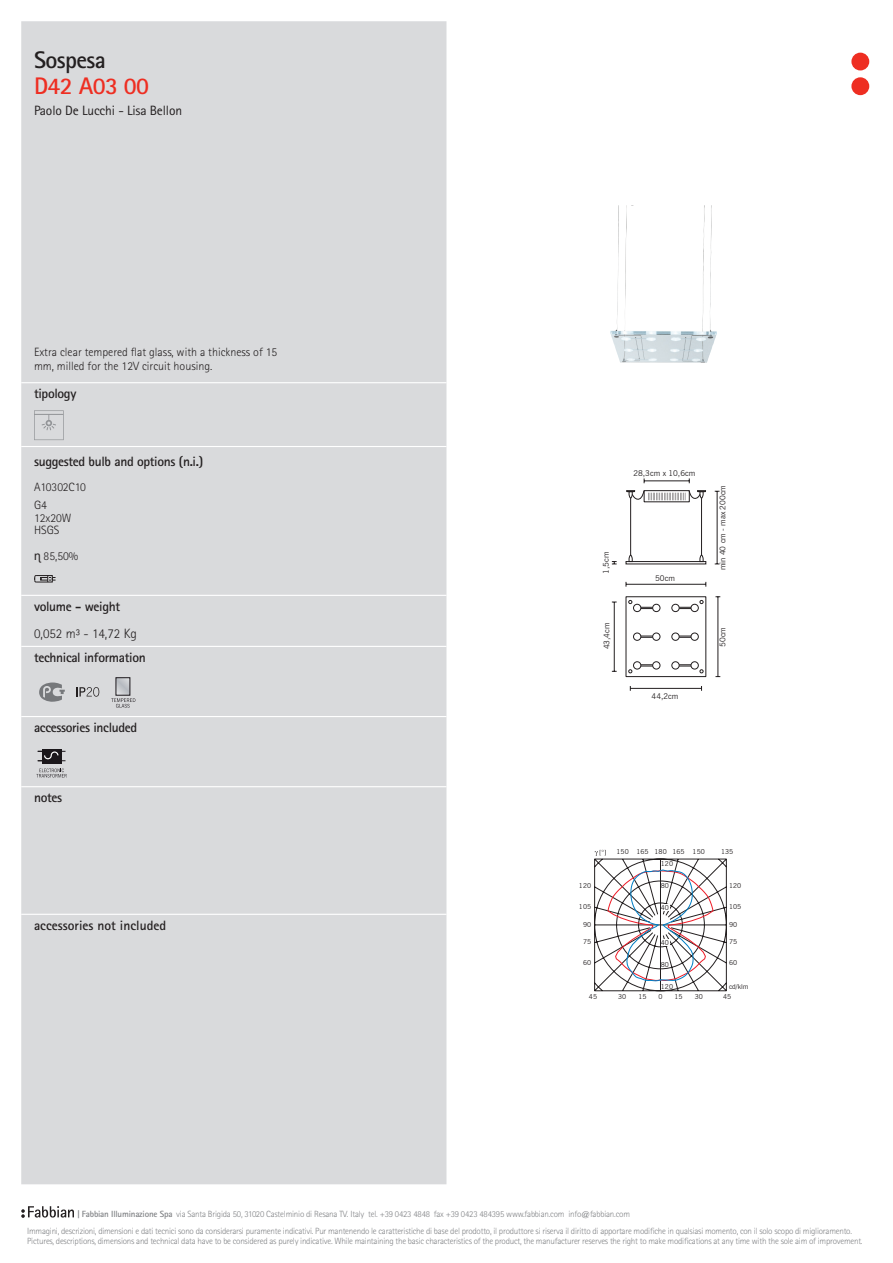
<style>
.page{position:relative;width:893px;height:1263px;background:#fff}
.page>*{position:absolute;margin:0;border:0;box-sizing:border-box;transform-origin:0 0}
.t1{font:700 24px "Rotis Sans Serif Std";letter-spacing:-.025em;color:#ee2e22}
.t2{font:700 24px "Rotis Sans Serif Std";letter-spacing:-.025em;color:#231f20}
.t3{font:700 13.5px "Rotis Sans Serif Std";letter-spacing:-.025em;color:#231f20}
.t4{font:13.5px "Rotis Sans Serif Std";letter-spacing:-.01em;color:#231f20}
.t5{font:700 13.5px "Rotis Sans Serif Std";color:#231f20}
.t6{font:300 13.5px "Rotis Sans Serif Std";color:#231f20}
.t7{font:300 12px/18.3px "Rotis Sans Serif Std";color:#231f20}
.t8{font:300 9px/16.4px "Rotis Sans Serif Std";letter-spacing:-.025em;color:#808285}
.t9{font:7.95px "News Gothic BT";color:#231f20}
.t10{font:6.75px "News Gothic BT";color:#231f20}
.s1{font-weight:700}
</style>
<div class="page">
<div style="left:21px;top:21px;width:425px;height:1163px;background:#d9dadc"></div>
<hr style="left:21px;top:382px;width:425px;height:1px;background:#fff">
<hr style="left:21px;top:446px;width:425px;height:1px;background:#fff">
<hr style="left:21px;top:595px;width:425px;height:1px;background:#fff">
<hr style="left:21px;top:646px;width:425px;height:1px;background:#fff">
<hr style="left:21px;top:716px;width:425px;height:1px;background:#fff">
<hr style="left:21px;top:786px;width:425px;height:1px;background:#fff">
<hr style="left:21px;top:914px;width:425px;height:1px;background:#fff">
<svg style="left:34px;top:410px;width:30px;height:30px"></svg>
<svg style="left:34px;top:575px;width:22px;height:7px"></svg>
<svg style="left:39px;top:682px;width:26px;height:20px"></svg>
<svg style="left:76px;top:687px;width:23px;height:10px"></svg>
<svg style="left:111px;top:678px;width:24px;height:30px"></svg>
<div style="left:116px;top:677px;width:14px;height:18px;border:1px solid #1b171b"></div>
<div style="left:42px;top:749px;width:19px;height:14px;background:#1b171b"></div>
<svg style="left:36px;top:768px;width:31px;height:9px"></svg>
<svg style="left:38px;top:751px;width:27px;height:10px"></svg>
<svg style="left:628px;top:669px;width:4px;height:4px"></svg>
<svg style="left:628px;top:600px;width:4px;height:4px"></svg>
<svg style="left:679px;top:664px;width:12px;height:3px"></svg>
<svg style="left:641px;top:664px;width:11px;height:3px"></svg>
<svg style="left:679px;top:636px;width:12px;height:2px"></svg>
<svg style="left:641px;top:636px;width:11px;height:2px"></svg>
<svg style="left:679px;top:607px;width:12px;height:2px"></svg>
<svg style="left:641px;top:607px;width:11px;height:2px"></svg>
<div style="left:633px;top:661px;width:8px;height:8px;border:1px solid #231f20;border-radius:50%"></div>
<div style="left:652px;top:661px;width:8px;height:8px;border:1px solid #231f20;border-radius:50%"></div>
<div style="left:672px;top:661px;width:7px;height:8px;border:1px solid #231f20;border-radius:50%"></div>
<div style="left:691px;top:661px;width:8px;height:8px;border:1px solid #231f20;border-radius:50%"></div>
<div style="left:633px;top:633px;width:8px;height:7px;border:1px solid #231f20;border-radius:50%"></div>
<div style="left:652px;top:633px;width:8px;height:7px;border:1px solid #231f20;border-radius:50%"></div>
<div style="left:672px;top:633px;width:7px;height:7px;border:1px solid #231f20;border-radius:50%"></div>
<div style="left:691px;top:633px;width:8px;height:7px;border:1px solid #231f20;border-radius:50%"></div>
<div style="left:633px;top:604px;width:8px;height:8px;border:1px solid #231f20;border-radius:50%"></div>
<div style="left:652px;top:604px;width:8px;height:8px;border:1px solid #231f20;border-radius:50%"></div>
<div style="left:672px;top:604px;width:7px;height:8px;border:1px solid #231f20;border-radius:50%"></div>
<div style="left:691px;top:604px;width:8px;height:8px;border:1px solid #231f20;border-radius:50%"></div>
<div style="left:626px;top:596px;width:80px;height:81px;border:1px solid #231f20"></div>
<div style="left:626px;top:561px;width:80px;height:3px;border:1px solid #231f20"></div>
<svg style="left:629px;top:555px;width:4px;height:7px"></svg>
<svg style="left:699px;top:555px;width:5px;height:7px"></svg>
<hr style="left:630px;top:498px;width:1px;height:57px;background:#231f20">
<hr style="left:701px;top:498px;width:1px;height:57px;background:#231f20">
<svg style="left:612px;top:561px;width:5px;height:4px"></svg>
<hr style="left:717px;top:491px;width:1px;height:73px;background:#231f20">
<hr style="left:626px;top:584px;width:80px;height:1px;background:#231f20">
<hr style="left:630px;top:688px;width:71px;height:1px;background:#231f20">
<hr style="left:718px;top:597px;width:1px;height:80px;background:#231f20">
<hr style="left:614px;top:602px;width:1px;height:69px;background:#231f20">
<hr style="left:644px;top:481px;width:45px;height:1px;background:#231f20">
<svg style="left:626px;top:490px;width:80px;height:14px"></svg>
<div style="left:644px;top:490px;width:45px;height:12px;border:1px solid #231f20"></div>
<img style="left:610px;top:205px;width:107px;height:158px">
<svg style="left:594px;top:850px;width:133px;height:141px"></svg>
<div style="left:661px;top:939px;width:8px;height:7px;background:#fff"></div>
<div style="left:661px;top:904px;width:8px;height:7px;background:#fff"></div>
<svg style="left:21px;top:1206px;width:53px;height:12px"></svg>
<div style="left:851px;top:53px;width:18px;height:17px;background:#ee2e22;border-radius:50%"></div>
<div style="left:851px;top:77px;width:18px;height:18px;background:#ee2e22;border-radius:50%"></div>
<svg style="left:35px;top:554px;width:6px;height:9px"></svg>
<h1 class="t2" style="left:34px;top:45px;width:73px">Sospesa</h1>
<h1 class="t1" style="left:34px;top:70px;width:117px">D42 A03 00</h1>
<h2 class="t4" style="left:34px;top:102px;width:150px">Paolo De Lucchi - Lisa Bellon</h2>
<h3 class="t7" style="left:34px;top:344px;width:245px;line-height:14.4px">Extra clear tempered flat glass, with a thickness of 15 mm, milled for the 12V circuit housing.</h3>
<h2 class="t3" style="left:34px;top:385px;width:44px">tipology</h2>
<h2 class="t3" style="left:34px;top:453px;width:171px">suggested bulb and options (n.i.)</h2>
<h3 class="t7" style="left:34px;top:477px;width:53px">A10302C10<br>G4</h3>
<h3 class="t7" style="left:34px;top:511px;width:39px;line-height:12.8px">12x20W<br>HSGS</h3>
<h3 class="t7" style="left:44px;top:547px;width:36px">85,50%</h3>
<h2 class="t3" style="left:34px;top:598px;width:88px">volume - weight</h2>
<h2 class="t6" style="left:34px;top:625px;width:104px">0,052 m³ - 14,72 Kg</h2>
<h2 class="t3" style="left:34px;top:649px;width:113px">technical information</h2>
<h2 class="t3" style="left:34px;top:719px;width:105px">accessories included</h2>
<h2 class="t3" style="left:34px;top:789px;width:30px">notes</h2>
<h2 class="t5" style="left:34px;top:917px;width:134px">accessories not included</h2>
<p class="t9" style="left:633px;top:469px;width:63px">28,3cm x 10,6cm</p>
<p class="t9" style="left:601px;top:574px;width:24px;rotate:-90deg">1,5cm</p>
<p class="t9" style="left:655px;top:573px;width:21px">50cm</p>
<p class="t9" style="left:718px;top:570px;width:87px;rotate:-90deg">min 40 cm - max 200cm</p>
<p class="t9" style="left:602px;top:649px;width:28px;rotate:-90deg">43,4cm</p>
<p class="t9" style="left:718px;top:647px;width:21px;rotate:-90deg">50cm</p>
<p class="t9" style="left:652px;top:692px;width:28px">44,2cm</p>
<p class="t10" style="left:617px;top:848px;width:34px">150 165</p>
<p class="t10" style="left:655px;top:848px;width:52px">180 165 150</p>
<p class="t10" style="left:721px;top:848px;width:14px">135</p>
<p class="t10" style="left:661px;top:859px;width:14px">120</p>
<p class="t10" style="left:579px;top:881px;width:14px">120</p>
<p class="t10" style="left:661px;top:881px;width:10px">80</p>
<p class="t10" style="left:729px;top:881px;width:14px">120</p>
<p class="t10" style="left:579px;top:903px;width:14px">105</p>
<p class="t10" style="left:661px;top:903px;width:10px">40</p>
<p class="t10" style="left:729px;top:903px;width:14px">105</p>
<p class="t10" style="left:583px;top:920px;width:10px">90</p>
<p class="t10" style="left:729px;top:920px;width:10px">90</p>
<p class="t10" style="left:583px;top:938px;width:10px">75</p>
<p class="t10" style="left:661px;top:938px;width:10px">40</p>
<p class="t10" style="left:729px;top:938px;width:10px">75</p>
<p class="t10" style="left:583px;top:959px;width:10px">60</p>
<p class="t10" style="left:661px;top:960px;width:10px">80</p>
<p class="t10" style="left:729px;top:959px;width:10px">60</p>
<p class="t10" style="left:661px;top:982px;width:14px">120</p>
<p class="t10" style="left:729px;top:983px;width:21px">cd/klm</p>
<p class="t10" style="left:589px;top:993px;width:10px">45</p>
<p class="t10" style="left:618px;top:993px;width:10px">30</p>
<p class="t10" style="left:638px;top:993px;width:10px">15</p>
<p class="t10" style="left:659px;top:993px;width:6px">0</p>
<p class="t10" style="left:674px;top:993px;width:10px">15</p>
<p class="t10" style="left:695px;top:993px;width:10px">30</p>
<p class="t10" style="left:723px;top:993px;width:10px">45</p>
<p class="t8" style="left:27px;top:1206px;width:826px;text-indent:50px"><span class="s1">| Fabbian Illuminazione Spa</span> via Santa Brigida 50, 31020 Castelminio di Resana TV. Italy tel. +39 0423 4848 fax +39 0423 484395 www.fabbian.com info@fabbian.com<br>Immagini, descrizioni, dimensioni e dati tecnici sono da considerarsi puramente indicativi. Pur mantenendo le caratteristiche di base del prodotto, il produttore si riserva il diritto di apportare modifiche in qualsiasi momento, con il solo scopo di miglioramento.</p>
<p class="t8" style="left:27px;top:1233px;width:837px">Pictures, descriptions, dimensions and technical data have to be considered as purely indicative. While maintaining the basic characteristics of the product, the manufacturer reserves the right to make modifications at any time with the sole aim of improvement.</p>
</div>
